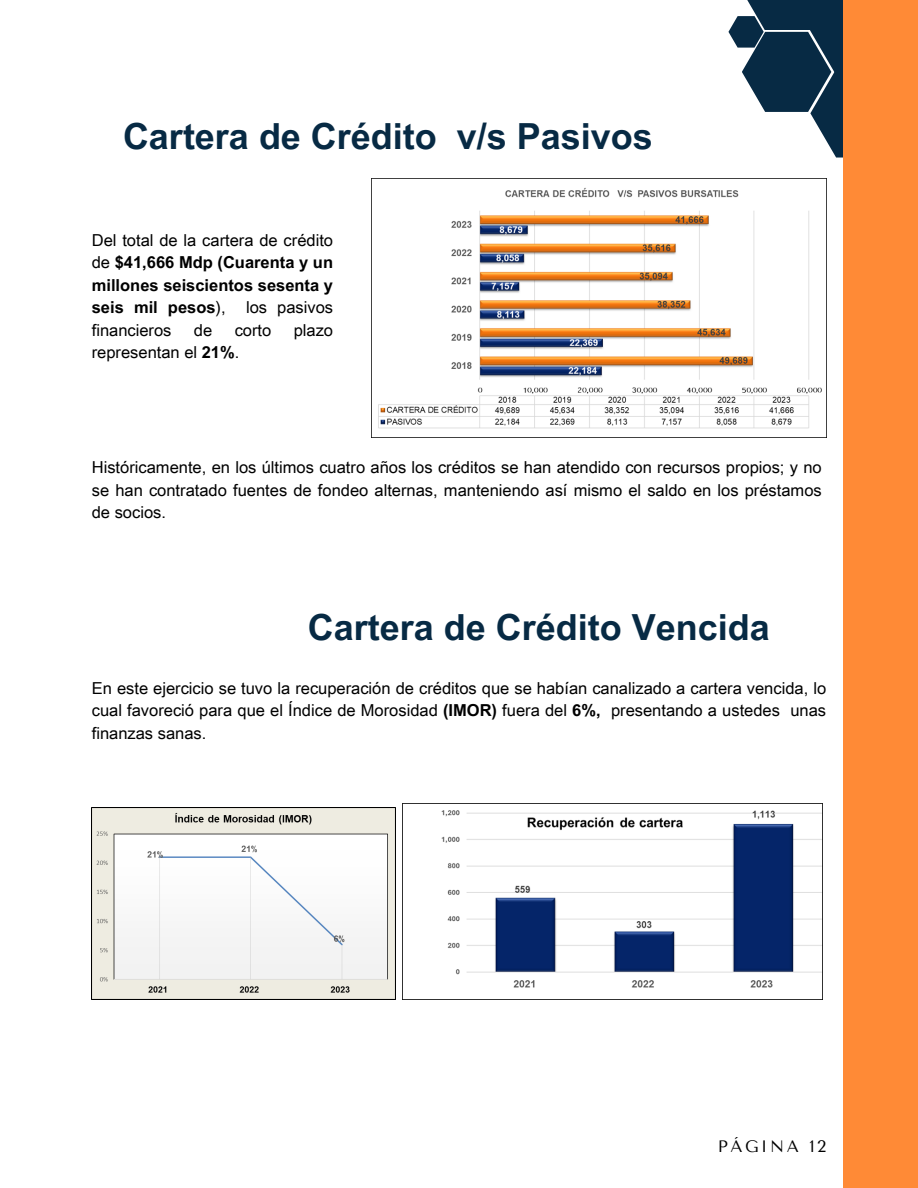
<style>
.page{position:relative;width:918px;height:1188px;background:#fff}
.page>*{position:absolute;margin:0;border:0;box-sizing:border-box;transform-origin:0 0}
.t1{font:700 36px "Arial Unicode MS";color:#072a44}
.t2{font:16.5px/22.5px "Arial Unicode MS";color:#000;text-align:justify}
.t3{font:700 16.5px/22.5px "Arial Unicode MS";color:#000;text-align:justify}
.t4{font:16.5px "Tenor Sans";letter-spacing:.15em;color:#000}
.s1{font-weight:400}
.s2{font-weight:700}
</style>
<div class="page">
<svg style="left:728px;top:16px;width:116px;height:142px"></svg>
<div style="left:739px;top:0;width:107px;height:30px;background:#072a44"></div>
<img style="left:372px;top:187px;width:454px;height:251px">
<img style="left:92px;top:808px;width:304px;height:191px">
<div style="left:844px;top:0;width:74px;height:1188px;background:#ff8a36"></div>
<img style="left:402px;top:803px;width:420px;height:196px">
<p class="t1" style="left:123px;top:110px;width:531px">Cartera de Crédito v/s Pasivos</p>
<p class="t3" style="left:92px;top:228px;width:243px"><span class="s1">Del total de la cartera de crédito de</span> $41,666 Mdp (Cuarenta y un millones seiscientos sesenta y seis mil pesos<span class="s1">), los pasivos financieros</span></p>
<p class="t2" style="left:194px;top:318px;width:20px">de</p>
<p class="t2" style="left:235px;top:318px;width:38px">corto</p>
<p class="t2" style="left:294px;top:318px;width:41px">plazo</p>
<p class="t2" style="left:92px;top:340px;width:149px">representan el <span class="s2">21%</span>.</p>
<p class="t2" style="left:92px;top:455px;width:731px">Históricamente, en los últimos cuatro años los créditos se han atendido con recursos propios; y no se han contratado fuentes de fondeo alternas, manteniendo así mismo el saldo en los préstamos de socios.</p>
<h1 class="t1" style="left:308px;top:601px;width:463px">Cartera de Crédito Vencida</h1>
<p class="t2" style="left:92px;top:676px;width:736px">En este ejercicio se tuvo la recuperación de créditos que se habían canalizado a cartera vencida, lo cual favoreció para que el Índice de Morosidad <span class="s2">(IMOR)</span> fuera del <span class="s2">6%,</span> presentando a ustedes unas finanzas sanas.</p>
<p class="t4" style="left:718px;top:1137px;width:110px">PÁGINA 12</p>
</div>
